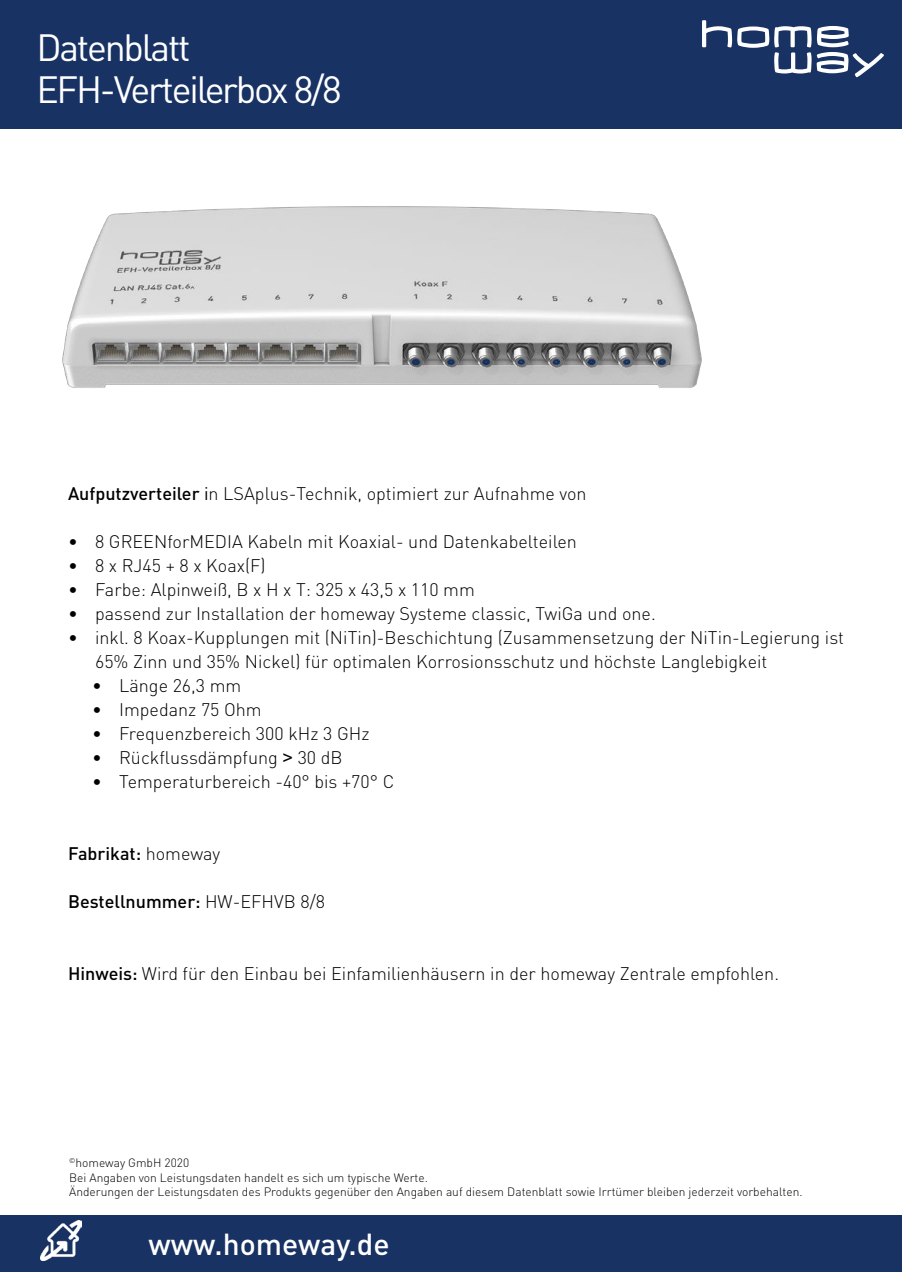
<style>
.page{position:relative;width:902px;height:1272px;background:#fff}
.page>*{position:absolute;margin:0;border:0;box-sizing:border-box;transform-origin:0 0}
.t1{font:37.5px/42px "DIN";letter-spacing:-.06em;color:#fff}
.t2{font:500 30px "DIN";color:#fff}
.t3{font:300 18px/24px "DIN";color:#000}
.t4{font:500 18px "DIN";color:#000}
.t5{font:300 12px/14.4px "DIN";color:#000}
.s1{font-weight:500}
.s2{font-weight:400}
.s3{font-family:"Arial";font-weight:400}
.s4{font-weight:300}
</style>
<div class="page">
<div style="left:0;top:0;width:901px;height:128px;background:#183264"></div>
<div style="left:0;top:1215px;width:901px;height:56px;background:#183264"></div>
<svg style="left:702px;top:20px;width:181px;height:57px"></svg>
<img style="left:41px;top:1220px;width:41px;height:40px">
<img style="left:62px;top:206px;width:640px;height:182px">
<h1 class="t1" style="left:36px;top:27px;width:307px">Datenblatt<br>EFH-Verteilerbox 8/8</h1>
<p class="t3" style="left:68px;top:482px;width:520px"><span class="s1">Aufputzverteiler</span> <span class="s2">i</span>n LSAplus-Technik, optimiert zur Aufnahme von</p>
<p class="t3" style="left:68px;top:530px;width:510px">• 8 GREENforMEDIA Kabeln mit Koaxial- und Datenkabelteilen</p>
<p class="t3" style="left:68px;top:554px;width:199px">• 8 x RJ45 + 8 x Koax(F)</p>
<p class="t3" style="left:68px;top:578px;width:408px">• Farbe: Alpinweiß, B x H x T: 325 x 43,5 x 110 mm</p>
<p class="t3" style="left:68px;top:602px;width:589px">• passend zur Installation der homeway Systeme classic, TwiGa und one.</p>
<p class="t3" style="left:95px;top:626px;width:750px;text-indent:-27px">• inkl. 8 Koax-Kupplungen mit (NiTin)-Beschichtung (Zusammensetzung der NiTin-Legierung ist<br>65% Zinn und 35% Nickel) für optimalen Korrosionsschutz und höchste Langlebigkeit</p>
<p class="t3" style="left:92px;top:674px;width:151px">• Länge 26,3 mm</p>
<p class="t3" style="left:92px;top:698px;width:171px">• Impedanz 75 Ohm</p>
<p class="t3" style="left:92px;top:722px;width:279px">• Frequenzbereich 300 kHz 3 GHz</p>
<p class="t3" style="left:92px;top:746px;width:252px">• Rückflussdämpfung <span class="s3">&gt;</span> 30 dB</p>
<p class="t3" style="left:92px;top:770px;width:303px">• Temperaturbereich -40° bis +70° C</p>
<p class="t4" style="left:68px;top:847px;width:154px">Fabrikat: <span class="s4">homeway</span></p>
<p class="t4" style="left:68px;top:895px;width:258px">Bestellnummer: <span class="s4">HW-EFHVB 8/8</span></p>
<p class="t3" style="left:68px;top:962px;width:712px"><span class="s1">Hinweis:</span> Wird für den Einbau bei Einfamilienhäusern in der homeway Zentrale empfohlen.</p>
<p class="t5" style="left:69px;top:1156px;width:734px"><sup>©</sup>homeway GmbH 2020<br>Bei Angaben von Leistungsdaten handelt es sich um typische Werte.<br>Änderungen der Leistungsdaten des Produkts gegenüber den Angaben auf diesem Datenblatt sowie Irrtümer bleiben jederzeit vorbehalten.</p>
<h2 class="t2" style="left:148px;top:1233px;width:243px">www.homeway.de</h2>
</div>
